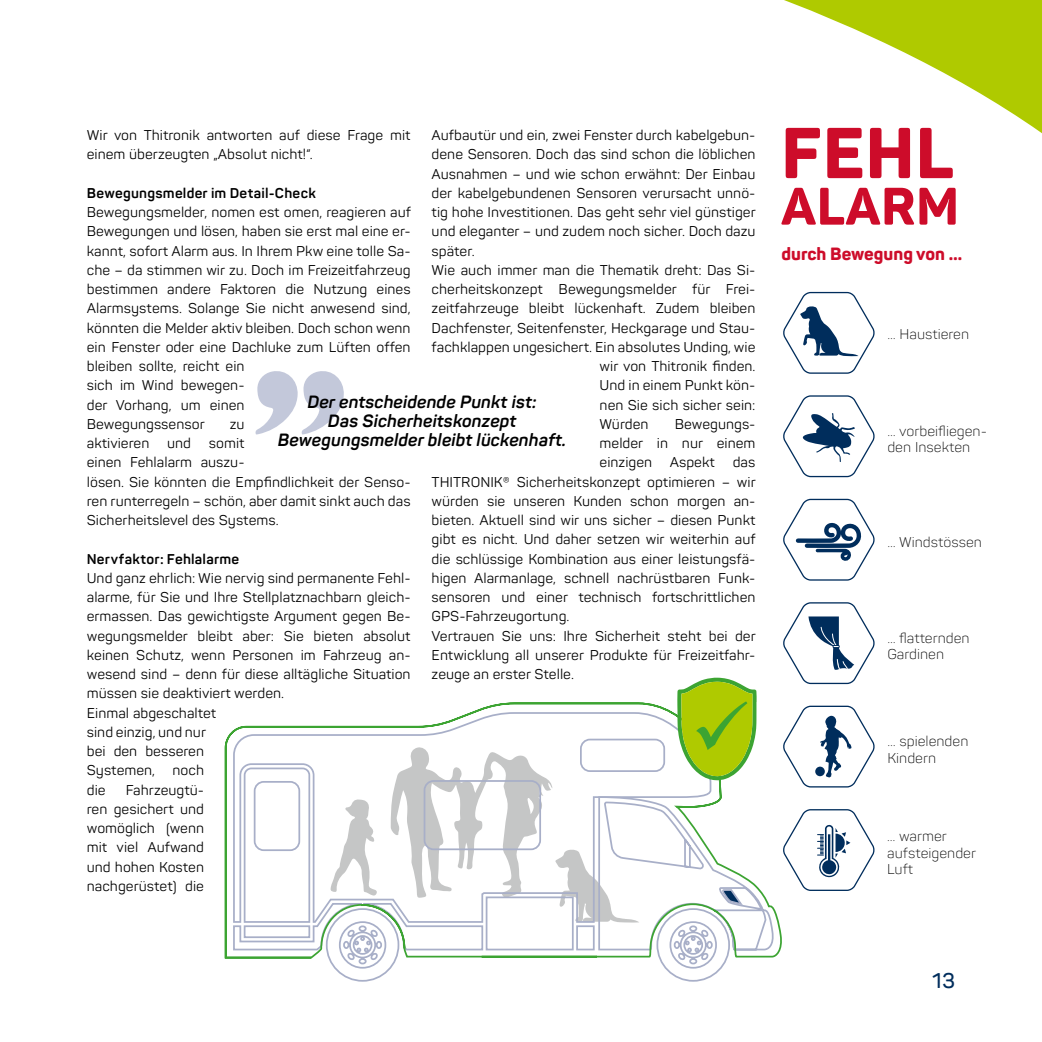
<style>
.page{position:relative;width:1042px;height:1042px;background:#fff}
.page>*{position:absolute;margin:0;border:0;box-sizing:border-box;transform-origin:0 0}
.t1{font:800 70.88px "Panton";color:#cd0c2a}
.t2{font:800 51.98px "Panton";letter-spacing:.01em;color:#cd0c2a}
.t3{font:600 21px "Panton";color:#002d5c}
.t4{font:italic 700 17.5px/19.2px "Panton";color:#000;text-align:center}
.t5{font:800 17.5px "Panton";color:#cd0c2a}
.t6{font:14px/19.2px "Panton";color:#000}
.t7{font:300 14px/16.6px "Panton";color:#000}
.t8{font:700 14px "Panton";letter-spacing:.015em;color:#000}
</style>
<div class="page">
<svg style="left:783px;top:602px;width:92px;height:83px"></svg>
<svg style="left:783px;top:291px;width:92px;height:83px"></svg>
<svg style="left:783px;top:395px;width:92px;height:83px"></svg>
<svg style="left:783px;top:498px;width:92px;height:83px"></svg>
<svg style="left:329px;top:959px;width:398px;height:23px"></svg>
<svg style="left:224px;top:701px;width:558px;height:258px"></svg>
<svg style="left:677px;top:677px;width:79px;height:103px"></svg>
<svg style="left:781px;top:705px;width:94px;height:83px"></svg>
<svg style="left:255px;top:371px;width:89px;height:63px"></svg>
<svg style="left:781px;top:808px;width:94px;height:83px"></svg>
<svg style="left:784px;top:0;width:258px;height:134px"></svg>
<p class="t6" style="left:87px;top:125px;width:325px">Wir von Thitronik antworten auf diese Frage mit einem überzeugten „Absolut nicht!“.</p>
<p class="t8" style="left:87px;top:184px;width:230px">Bewegungsmelder im Detail-Check</p>
<p class="t6" style="left:87px;top:202px;width:326px">Bewegungsmelder, nomen est omen, reagieren auf Bewegungen und lösen, haben sie erst mal eine er&shy;kannt, sofort Alarm aus. In Ihrem Pkw eine tolle Sa&shy;che – da stimmen wir zu. Doch im Freizeitfahrzeug bestimmen andere Faktoren die Nutzung eines Alarmsystems. Solange Sie nicht anwesend sind, könnten die Melder aktiv bleiben. Doch schon wenn ein Fenster oder eine Dachluke zum Lüften offen bleiben sollte, reicht ein<br>sich im Wind bewegen-<br>der Vorhang, um einen<br>Bewegungssensor</p>
<p class="t6" style="left:432px;top:125px;width:325px">Aufbautür und ein, zwei Fenster durch kabelgebun-</p>
<p class="t6" style="left:432px;top:145px;width:325px">dene Sensoren. Doch das sind schon die löblichen</p>
<p class="t6" style="left:432px;top:164px;width:325px">Ausnahmen – und wie schon erwähnt: Der Einbau</p>
<p class="t6" style="left:432px;top:183px;width:325px">der kabelgebundenen Sensoren verursacht unnö-</p>
<p class="t6" style="left:432px;top:202px;width:326px">tig hohe Investitionen. Das geht sehr viel günstiger</p>
<p class="t6" style="left:432px;top:222px;width:325px">und eleganter – und zudem noch sicher. Doch dazu</p>
<p class="t6" style="left:432px;top:241px;width:45px">später.</p>
<p class="t6" style="left:432px;top:260px;width:325px">Wie auch immer man die Thematik dreht: Das Si-</p>
<p class="t6" style="left:432px;top:279px;width:325px">cherheitskonzept Bewegungsmelder für Frei-</p>
<p class="t6" style="left:432px;top:299px;width:325px">zeitfahrzeuge bleibt lückenhaft. Zudem bleiben</p>
<p class="t6" style="left:432px;top:318px;width:325px">Dachfenster, Seitenfenster, Heckgarage und Stau-</p>
<p class="t6" style="left:432px;top:337px;width:325px">fachklappen ungesichert. Ein absolutes Unding, wie</p>
<p class="t6" style="left:599px;top:356px;width:157px">wir von Thitronik finden.</p>
<p class="t6" style="left:599px;top:376px;width:157px">Und in einem Punkt kön-</p>
<p class="t6" style="left:599px;top:395px;width:157px">nen Sie sich sicher sein:</p>
<p class="t6" style="left:599px;top:414px;width:50px">Würden</p>
<p class="t4" style="left:278px;top:392px;width:290px">Der entscheidende Punkt ist:<br>Das Sicherheitskonzept<br>Bewegungsmelder bleibt lückenhaft.</p>
<p class="t6" style="left:599px;top:414px;width:157px;text-align:justify;text-indent:75px">Bewegungs&shy;melder in nur einem einzigen</p>
<p class="t6" style="left:230px;top:414px;width:16px">zu</p>
<p class="t6" style="left:87px;top:433px;width:64px">aktivieren</p>
<p class="t6" style="left:167px;top:433px;width:25px">und</p>
<p class="t6" style="left:87px;top:433px;width:325px;text-indent:122px">somit<br>einen Fehlalarm auszu-<br>lösen. Sie könnten die Empfindlichkeit der Senso&shy;ren runterregeln – schön, aber damit sinkt auch das<br>Sicherheitslevel des Systems.</p>
<p class="t8" style="left:87px;top:550px;width:154px">Nervfaktor: Fehlalarme</p>
<p class="t6" style="left:87px;top:568px;width:325px">Und ganz ehrlich: Wie nervig sind permanente Fehl&shy;alarme, für Sie und Ihre Stellplatznachbarn gleich&shy;ermassen. Das gewichtigste Argument gegen Be&shy;wegungsmelder bleibt aber: Sie bieten absolut keinen Schutz, wenn Personen im Fahrzeug an&shy;wesend sind – denn für diese alltägliche Situation müssen sie deaktiviert werden.<br>Einmal abgeschaltet<br>sind einzig, und nur<br>bei den besseren<br>Systemen, noch<br>die</p>
<p class="t6" style="left:432px;top:453px;width:326px;text-indent:301px">das THITRONIK® Sicherheitskonzept optimieren – wir würden sie unseren Kunden schon morgen an&shy;bieten. Aktuell sind wir uns sicher – diesen Punkt gibt es nicht. Und daher setzen wir weiterhin auf die schlüssige Kombination aus einer leistungsfä&shy;higen Alarmanlage, schnell nachrüstbaren Funk&shy;sensoren und einer technisch fortschrittlichen GPS-Fahrzeugortung.<br>Vertrauen Sie uns: Ihre Sicherheit steht bei der Entwicklung all unserer Produkte für Freizeitfahr&shy;zeuge an erster Stelle.</p>
<p class="t6" style="left:670px;top:453px;width:47px">Aspekt</p>
<p class="t6" style="left:87px;top:780px;width:119px;text-align:justify;text-indent:39px">Fahrzeugtü&shy;ren gesichert und womöglich (wenn mit viel Aufwand und hohen Kosten nachgerüstet) die</p>
<h1 class="t1" style="left:781px;top:108px;width:174px">FEHL</h1>
<h2 class="t2" style="left:781px;top:173px;width:180px">ALARM</h2>
<p class="t5" style="left:781px;top:243px;width:182px">durch Bewegung von …</p>
<p class="t7" style="left:887px;top:326px;width:83px">… Haustieren</p>
<p class="t7" style="left:887px;top:422px;width:101px">… vorbeifliegen&shy;den Insekten</p>
<p class="t7" style="left:887px;top:534px;width:96px">… Windstössen</p>
<p class="t7" style="left:887px;top:629px;width:84px">… flatternden<br>Gardinen</p>
<p class="t7" style="left:887px;top:733px;width:83px">… spielenden<br>Kindern</p>
<p class="t7" style="left:887px;top:828px;width:90px">… warmer aufsteigender<br>Luft</p>
<h3 class="t3" style="left:932px;top:967px;width:24px">13</h3>
</div>
